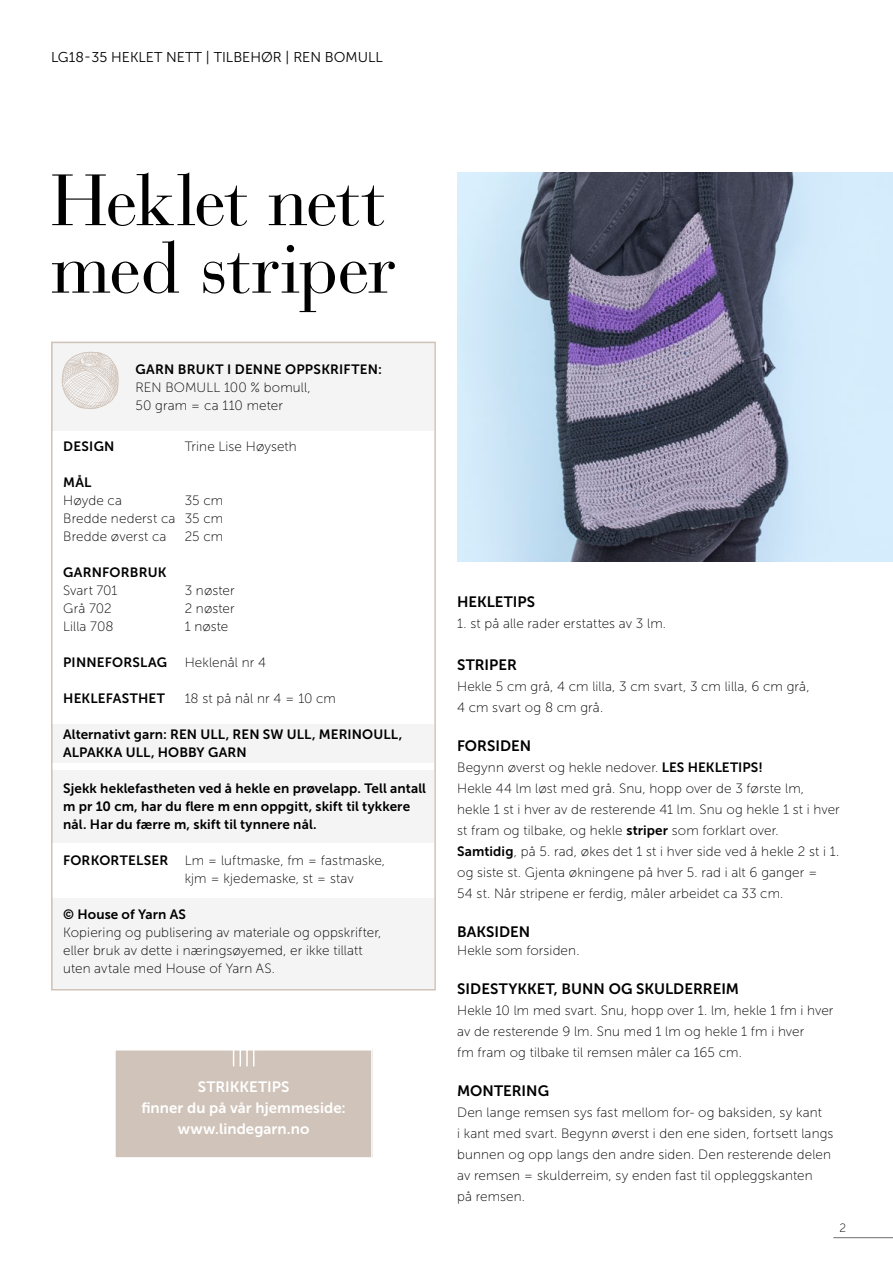
<style>
.page{position:relative;width:893px;height:1263px;background:#fff}
.page>*{position:absolute;margin:0;border:0;box-sizing:border-box;transform-origin:0 0}
.t1{font:72px "Bauer Bodoni Std";letter-spacing:-.02em;color:#000}
.INNHOLD-_Opps{font:15px "Museo Sans 700";color:#000}
.INNHOLD-_Opps-2{font:15px "Museo Sans 700";letter-spacing:.005em;color:#fff}
.t2{font:14.25px "Museo Sans 300";color:#000}
.INNHOLD-_Opps-3{font:13.5px/21px "Museo Sans 100";letter-spacing:.01em;color:#000}
.INNHOLD{font:13.5px "Museo Sans 100";letter-spacing:.01em;color:#000}
.INNHOLD-2{font:13.5px/18px "Museo Sans 700";letter-spacing:.01em;color:#000}
.t3{font:12px "Museo Sans 100";color:#000}
.s1{font-family:"Museo Sans 700"}
</style>
<div class="page">
<hr style="left:833px;top:1237px;width:60px;height:1px;background:#706f6f">
<img style="left:458px;top:172px;width:435px;height:389px">
<div style="left:115px;top:1049px;width:257px;height:109px;background:#d0c3b9"></div>
<svg style="left:232px;top:1052px;width:23px;height:15px"></svg>
<div style="left:114px;top:1049px;width:259px;height:110px;border:2px solid #fff"></div>
<div style="left:53px;top:343px;width:381px;height:87px;background:#f4f4f4"></div>
<div style="left:53px;top:770px;width:381px;height:73px;background:#f4f4f4"></div>
<div style="left:53px;top:898px;width:381px;height:91px;background:#f4f4f4"></div>
<div style="left:53px;top:724px;width:381px;height:38px;background:#f4f4f4"></div>
<svg style="left:62px;top:352px;width:57px;height:57px"></svg>
<p class="t2" style="left:51px;top:49px;width:333px">LG18-35 HEKLET NETT | TILBEHØR | REN BOMULL</p>
<p class="t1" style="left:51px;top:157px;width:335px">Heklet nett</p>
<p class="t1" style="left:51px;top:225px;width:346px">med striper</p>
<p class="INNHOLD-2" style="left:136px;top:360px;width:248px">GARN BRUKT I DENNE OPPSKRIFTEN:</p>
<p class="INNHOLD" style="left:136px;top:380px;width:177px">REN BOMULL 100 % bomull,</p>
<p class="INNHOLD" style="left:136px;top:398px;width:149px">50 gram = ca 110 meter</p>
<p class="INNHOLD-2" style="left:63px;top:437px;width:53px">DESIGN</p>
<p class="INNHOLD" style="left:185px;top:439px;width:114px">Trine Lise Høyseth</p>
<p class="INNHOLD-2" style="left:63px;top:473px;width:30px">MÅL</p>
<p class="INNHOLD" style="left:63px;top:493px;width:60px">Høyde ca</p>
<p class="INNHOLD" style="left:185px;top:493px;width:40px">35 cm</p>
<p class="INNHOLD" style="left:63px;top:511px;width:161px">Bredde nederst ca 35 cm</p>
<p class="INNHOLD" style="left:63px;top:529px;width:105px">Bredde øverst ca</p>
<p class="INNHOLD" style="left:185px;top:529px;width:40px">25 cm</p>
<p class="INNHOLD-2" style="left:63px;top:563px;width:105px">GARNFORBRUK</p>
<p class="INNHOLD" style="left:63px;top:583px;width:56px">Svart 701</p>
<p class="INNHOLD" style="left:185px;top:583px;width:52px">3 nøster</p>
<p class="INNHOLD" style="left:63px;top:601px;width:50px">Grå 702</p>
<p class="INNHOLD" style="left:185px;top:601px;width:52px">2 nøster</p>
<p class="INNHOLD" style="left:63px;top:619px;width:52px">Lilla 708</p>
<p class="INNHOLD" style="left:185px;top:619px;width:45px">1 nøste</p>
<p class="INNHOLD-2" style="left:63px;top:653px;width:105px">PINNEFORSLAG</p>
<p class="INNHOLD" style="left:185px;top:655px;width:83px">Heklenål nr 4</p>
<p class="INNHOLD-2" style="left:63px;top:689px;width:103px">HEKLEFASTHET</p>
<p class="INNHOLD" style="left:185px;top:691px;width:153px">18 st på nål nr 4 = 10 cm</p>
<p class="INNHOLD-2" style="left:63px;top:725px;width:341px">Alternativt garn: REN ULL, REN SW ULL, MERINOULL,<br>ALPAKKA ULL, HOBBY GARN</p>
<p class="INNHOLD-2" style="left:63px;top:779px;width:364px">Sjekk heklefastheten ved å hekle en prøvelapp. Tell antall m pr 10 cm, har du flere m enn oppgitt, skift til tykkere nål. Har du færre m, skift til tynnere nål.</p>
<p class="INNHOLD" style="left:63px;top:853px;width:324px"><span class="s1">FORKORTELSER</span> Lm = luftmaske, fm = fastmaske,</p>
<p class="INNHOLD" style="left:185px;top:871px;width:171px">kjm = kjedemaske, st = stav</p>
<p class="INNHOLD-2" style="left:63px;top:905px;width:124px">© House of Yarn AS</p>
<p class="INNHOLD" style="left:63px;top:925px;width:320px">Kopiering og publisering av materiale og oppskrifter,</p>
<p class="INNHOLD" style="left:63px;top:943px;width:301px">eller bruk av dette i næringsøyemed, er ikke tillatt</p>
<p class="INNHOLD" style="left:63px;top:961px;width:214px">uten avtale med House of Yarn AS.</p>
<p class="INNHOLD-_Opps-2" style="left:198px;top:1078px;width:93px">STRIKKETIPS</p>
<p class="INNHOLD-_Opps-2" style="left:141px;top:1099px;width:206px">finner du på vår hjemmeside:</p>
<p class="INNHOLD-_Opps-2" style="left:178px;top:1120px;width:133px">www.lindegarn.no</p>
<p class="INNHOLD-_Opps" style="left:457px;top:593px;width:80px">HEKLETIPS</p>
<p class="INNHOLD-_Opps-3" style="left:457px;top:613px;width:210px">1. st på alle rader erstattes av 3 lm.</p>
<p class="INNHOLD-_Opps" style="left:457px;top:656px;width:61px">STRIPER</p>
<p class="INNHOLD-_Opps-3" style="left:457px;top:676px;width:354px">Hekle 5 cm grå, 4 cm lilla, 3 cm svart, 3 cm lilla, 6 cm grå,<br>4 cm svart og 8 cm grå.</p>
<p class="INNHOLD-_Opps" style="left:457px;top:737px;width:76px">FORSIDEN</p>
<p class="INNHOLD-_Opps-3" style="left:457px;top:757px;width:307px">Begynn øverst og hekle nedover. <span class="s1">LES HEKLETIPS!</span></p>
<p class="INNHOLD-_Opps-3" style="left:457px;top:778px;width:384px">Hekle 44 lm løst med grå. Snu, hopp over de 3 første lm, hekle 1 st i hver av de resterende 41 lm. Snu og hekle 1 st i hver st fram og tilbake, og hekle <span class="s1">striper</span> som forklart over.</p>
<p class="INNHOLD-_Opps-3" style="left:457px;top:841px;width:384px"><span class="s1">Samtidig</span>, på 5. rad, økes det 1 st i hver side ved å hekle 2 st i 1. og siste st. Gjenta økningene på hver 5. rad i alt 6 ganger =<br>54 st. Når stripene er ferdig, måler arbeidet ca 33 cm.</p>
<p class="INNHOLD-_Opps" style="left:457px;top:923px;width:75px">BAKSIDEN</p>
<p class="INNHOLD-_Opps-3" style="left:457px;top:940px;width:124px">Hekle som forsiden.</p>
<p class="INNHOLD-_Opps" style="left:457px;top:980px;width:283px">SIDESTYKKET, BUNN OG SKULDERREIM</p>
<p class="INNHOLD-_Opps-3" style="left:457px;top:1000px;width:378px">Hekle 10 lm med svart. Snu, hopp over 1. lm, hekle 1 fm i hver av de resterende 9 lm. Snu med 1 lm og hekle 1 fm i hver<br>fm fram og tilbake til remsen måler ca 165 cm.</p>
<p class="INNHOLD-_Opps" style="left:457px;top:1082px;width:93px">MONTERING</p>
<p class="INNHOLD-_Opps-3" style="left:457px;top:1102px;width:378px">Den lange remsen sys fast mellom for- og baksiden, sy kant<br>i kant med svart. Begynn øverst i den ene siden, fortsett langs bunnen og opp langs den andre siden. Den resterende delen av remsen = skulderreim, sy enden fast til oppleggskanten<br>på remsen.</p>
<p class="t3" style="left:839px;top:1221px;width:8px">2</p>
</div>
